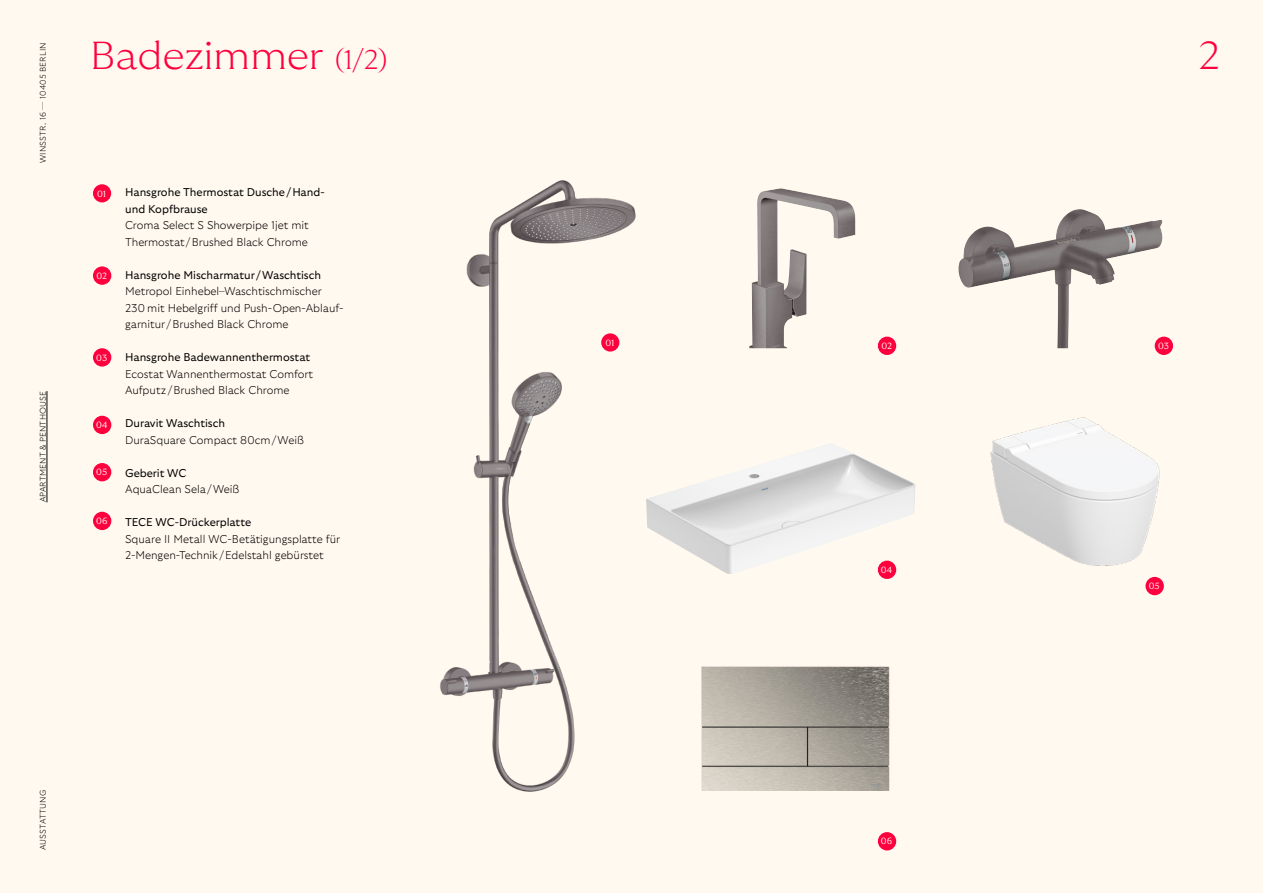
<style>
.page{position:relative;width:1263px;height:893px;background:#fff9ef}
.page>*{position:absolute;margin:0;border:0;box-sizing:border-box;transform-origin:0 0}
.HL{font:100 39px "GT Ultra Median";letter-spacing:-.01em;color:#ff003e;scale:1.06 1}
.BU_Text{font:100 11.25px/16.5px "GT Ultra";color:#000}
.BU_Text-2{font:300 11.25px/16.5px "GT Ultra";color:#000}
.t1{font:300 9px "GT Ultra Median";letter-spacing:-.005em;color:#fff9ef}
.t2{font:100 8.25px "GT Ultra";letter-spacing:.02em;color:#000}
.s1{font-size:27px}
</style>
<div class="page">
<div style="left:93px;top:184px;width:18px;height:18px;background:#ff003e;border-radius:50%"></div>
<div style="left:93px;top:266px;width:18px;height:19px;background:#ff003e;border-radius:50%"></div>
<div style="left:93px;top:348px;width:18px;height:19px;background:#ff003e;border-radius:50%"></div>
<div style="left:93px;top:416px;width:18px;height:18px;background:#ff003e;border-radius:50%"></div>
<div style="left:93px;top:463px;width:18px;height:18px;background:#ff003e;border-radius:50%"></div>
<div style="left:93px;top:512px;width:18px;height:18px;background:#ff003e;border-radius:50%"></div>
<img style="left:958px;top:209px;width:205px;height:139px">
<img style="left:440px;top:180px;width:196px;height:612px">
<img style="left:749px;top:188px;width:107px;height:160px">
<img style="left:701px;top:666px;width:189px;height:124px">
<img style="left:646px;top:443px;width:269px;height:131px">
<img style="left:990px;top:417px;width:170px;height:149px">
<div style="left:1155px;top:337px;width:18px;height:18px;background:#ff003e;border-radius:50%"></div>
<div style="left:878px;top:561px;width:18px;height:18px;background:#ff003e;border-radius:50%"></div>
<div style="left:1145px;top:577px;width:19px;height:18px;background:#ff003e;border-radius:50%"></div>
<div style="left:878px;top:337px;width:18px;height:18px;background:#ff003e;border-radius:50%"></div>
<div style="left:601px;top:333px;width:18px;height:19px;background:#ff003e;border-radius:50%"></div>
<div style="left:878px;top:832px;width:18px;height:18px;background:#ff003e;border-radius:50%"></div>
<hr style="left:47px;top:391px;width:1px;height:111px;background:#000">
<p class="t2" style="left:38px;top:163px;width:122px;rotate:-90deg">WINSSTR. 16 — 10405 BERLIN</p>
<p class="t2" style="left:38px;top:502px;width:113px;rotate:-90deg">APARTMENT &amp; PENTHOUSE</p>
<p class="HL" style="left:90px;top:34px;width:283px">Badezimmer <span class="s1">(1/2)</span></p>
<p class="t1" style="left:97px;top:188px;width:10px">01</p>
<p class="t1" style="left:96px;top:271px;width:12px">02</p>
<p class="t1" style="left:96px;top:352px;width:13px">03</p>
<p class="t1" style="left:96px;top:420px;width:13px">04</p>
<p class="t1" style="left:96px;top:467px;width:13px">05</p>
<p class="t1" style="left:96px;top:516px;width:13px">06</p>
<p class="BU_Text-2" style="left:125px;top:184px;width:201px">Hansgrohe Thermostat Dusche / Hand&shy;und Kopfbrause</p>
<p class="BU_Text" style="left:125px;top:217px;width:185px">Croma Select S Showerpipe 1jet mit<br>Thermostat / Brushed Black Chrome</p>
<p class="BU_Text-2" style="left:125px;top:267px;width:197px">Hansgrohe Mischarmatur / Waschtisch</p>
<p class="BU_Text" style="left:125px;top:283px;width:220px">Metropol Einhebel–Waschtischmischer<br>230 mit Hebelgriff und Push-Open-Ablauf&shy;garnitur / Brushed Black Chrome</p>
<p class="BU_Text-2" style="left:125px;top:349px;width:187px">Hansgrohe Badewannenthermostat</p>
<p class="BU_Text" style="left:125px;top:366px;width:189px">Ecostat Wannenthermostat Comfort<br>Aufputz / Brushed Black Chrome</p>
<p class="BU_Text-2" style="left:125px;top:415px;width:101px">Duravit Waschtisch</p>
<p class="BU_Text" style="left:125px;top:432px;width:180px">DuraSquare Compact 80cm / Weiß</p>
<p class="BU_Text-2" style="left:125px;top:465px;width:63px">Geberit WC</p>
<p class="BU_Text" style="left:125px;top:481px;width:116px">AquaClean Sela / Weiß</p>
<p class="BU_Text-2" style="left:125px;top:514px;width:128px">TECE WC-Drückerplatte</p>
<p class="BU_Text" style="left:125px;top:531px;width:217px">Square II Metall WC-Betätigungsplatte für<br>2-Mengen-Technik / Edelstahl gebürstet</p>
<p class="t2" style="left:38px;top:850px;width:62px;rotate:-90deg">AUSSTATTUNG</p>
<p class="t1" style="left:605px;top:337px;width:10px">01</p>
<p class="t1" style="left:881px;top:341px;width:12px">02</p>
<p class="t1" style="left:881px;top:565px;width:13px">04</p>
<p class="t1" style="left:881px;top:836px;width:13px">06</p>
<h1 class="HL" style="left:1198px;top:34px;width:23px">2</h1>
<p class="t1" style="left:1158px;top:341px;width:13px">03</p>
<p class="t1" style="left:1149px;top:581px;width:13px">05</p>
</div>
